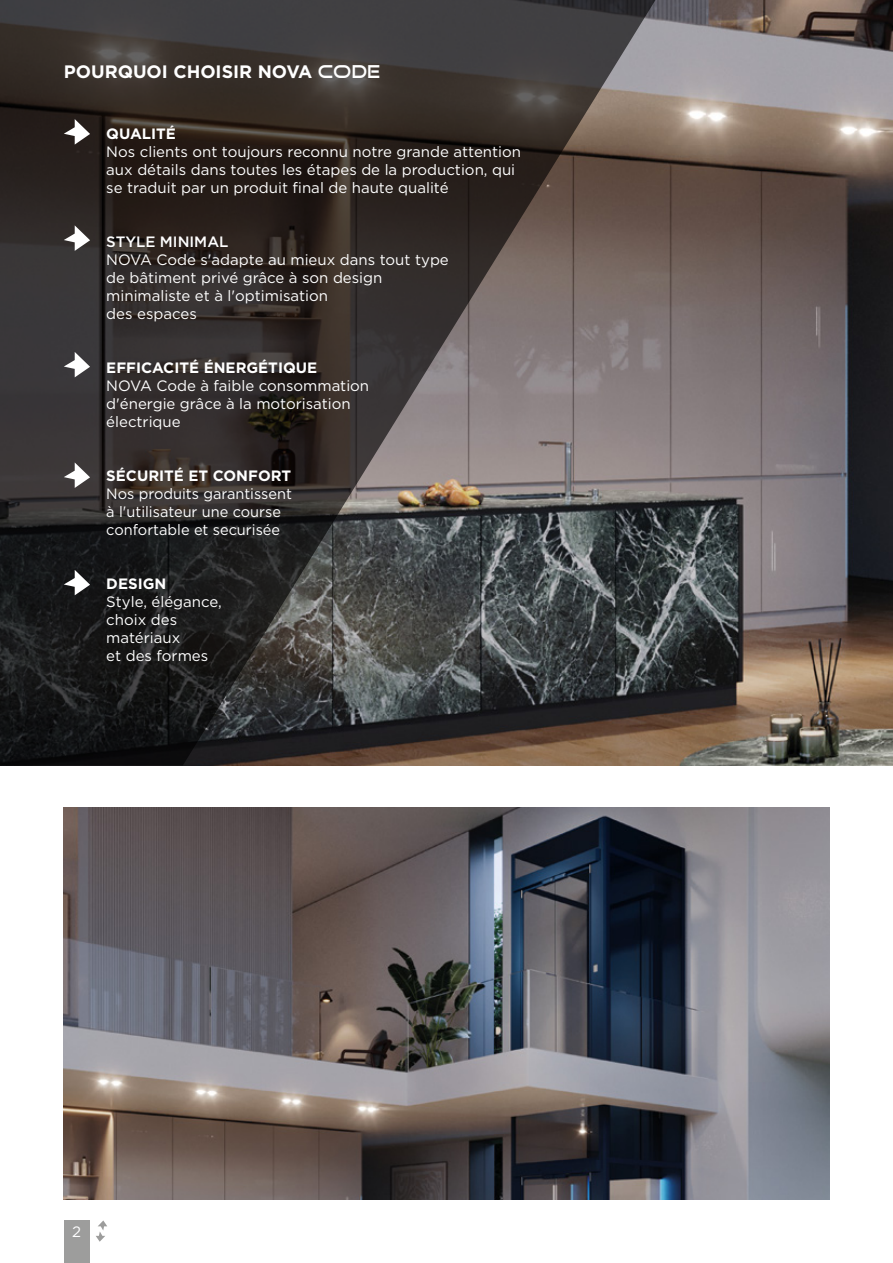
<style>
.page{position:relative;width:893px;height:1263px;background:#fff}
.page>*{position:absolute;margin:0;border:0;box-sizing:border-box;transform-origin:0 0}
.t1{font:700 18px "Gotham";color:#fff}
.t2{font:15px/18px "Gotham";color:#fff}
.t3{font:700 15px "Gotham";color:#fff}
.t4{font:500 15px "Gotham";color:#fff}
.t5{font:15px "Gotham";color:#fff}
.s1{font-family:"Good Times";font-weight:400;font-size:18.75px}
</style>
<div class="page">
<div style="left:64px;top:1220px;width:25px;height:43px;background:#9d9d9c"></div>
<svg style="left:96px;top:1220px;width:11px;height:22px"></svg>
<img style="left:663px;top:0;width:230px;height:765px">
<svg style="left:0;top:0;width:663px;height:765px;background:#413c3a"></svg>
<img style="left:64px;top:808px;width:765px;height:391px">
<svg style="left:64px;top:119px;width:26px;height:26px"></svg>
<svg style="left:64px;top:225px;width:26px;height:26px"></svg>
<svg style="left:64px;top:352px;width:26px;height:25px"></svg>
<svg style="left:64px;top:462px;width:26px;height:26px"></svg>
<svg style="left:64px;top:570px;width:26px;height:25px"></svg>
<p class="t1" style="left:64px;top:60px;width:318px">POURQUOI CHOISIR NOVA <span class="s1">CODE</span></p>
<p class="t3" style="left:106px;top:124px;width:71px">QUALITÉ</p>
<p class="t2" style="left:106px;top:143px;width:416px">Nos clients ont toujours reconnu notre grande attention aux détails dans toutes les étapes de la production, qui se traduit par un produit final de haute qualité</p>
<p class="t4" style="left:106px;top:232px;width:124px">STYLE MINIMAL</p>
<p class="t2" style="left:106px;top:251px;width:344px">NOVA Code s'adapte au mieux dans tout type de bâtiment privé grâce à son design minimaliste et à l'optimisation<br>des espaces</p>
<p class="t3" style="left:106px;top:358px;width:212px">EFFICACITÉ ÉNERGÉTIQUE</p>
<p class="t2" style="left:106px;top:377px;width:264px">NOVA Code à faible consommation d'énergie grâce à la motorisation électrique</p>
<p class="t3" style="left:106px;top:466px;width:187px">SÉCURITÉ ET CONFORT</p>
<p class="t2" style="left:106px;top:485px;width:187px">Nos produits garantissent à l'utilisateur une course confortable et securisée</p>
<p class="t3" style="left:106px;top:574px;width:62px">DESIGN</p>
<p class="t2" style="left:106px;top:593px;width:117px">Style, élégance, choix des matériaux<br>et des formes</p>
<p class="t5" style="left:72px;top:1222px;width:10px">2</p>
</div>
